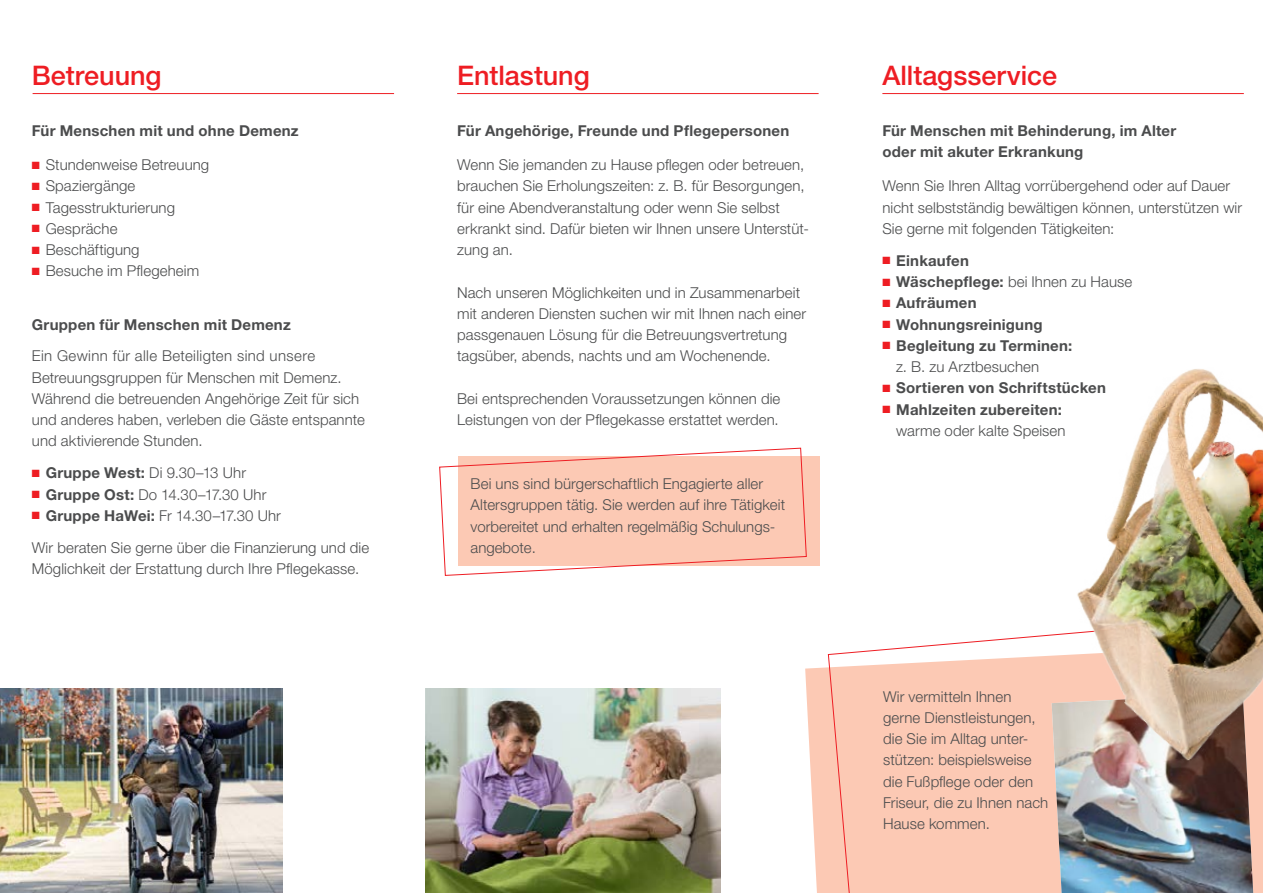
<style>
.page{position:relative;width:1263px;height:893px;background:#fff}
.page>*{position:absolute;margin:0;border:0;box-sizing:border-box;transform-origin:0 0}
.t1{font:500 27px "Helvetica Neue";color:#ee1d23}
.t2{font:300 15px/21.3px "Helvetica Neue";letter-spacing:.005em;color:#4b4c4d}
.t3{font:700 15px/21.3px "Helvetica Neue";letter-spacing:.015em;color:#4b4c4d}
.s1{color:#ee1d23}
.s2{font-weight:700}
.s3{font-weight:300}
</style>
<div class="page">
<svg style="left:805px;top:667px;width:22px;height:226px;fill:#fcc9b4"></svg>
<img style="left:0;top:689px;width:283px;height:204px">
<img style="left:425px;top:689px;width:296px;height:204px">
<hr style="left:33px;top:93px;width:361px;height:1px;background:#ee1d23">
<hr style="left:457px;top:93px;width:362px;height:1px;background:#ee1d23">
<hr style="left:882px;top:93px;width:362px;height:1px;background:#ee1d23">
<svg style="left:827px;top:634px;width:436px;height:259px;background:#fccdba"></svg>
<div style="left:458px;top:456px;width:361px;height:110px;background:#fcc9b4"></div>
<svg style="left:439px;top:447px;width:368px;height:129px"></svg>
<img style="left:1052px;top:772px;width:201px;height:121px">
<img style="left:1048px;top:369px;width:215px;height:403px">
<h1 class="t1" style="left:32px;top:59px;width:131px">Betreuung</h1>
<p class="t3" style="left:32px;top:120px;width:268px">Für Menschen mit und ohne Demenz</p>
<p class="t2" style="left:32px;top:154px;width:179px"><span class="s1">■</span> Stundenweise Betreuung</p>
<p class="t2" style="left:32px;top:175px;width:105px"><span class="s1">■</span> Spaziergänge</p>
<p class="t2" style="left:32px;top:196px;width:145px"><span class="s1">■</span> Tagesstrukturierung</p>
<p class="t2" style="left:32px;top:218px;width:87px"><span class="s1">■</span> Gespräche</p>
<p class="t2" style="left:32px;top:239px;width:109px"><span class="s1">■</span> Beschäftigung</p>
<p class="t2" style="left:32px;top:260px;width:169px"><span class="s1">■</span> Besuche im Pflegeheim</p>
<p class="t3" style="left:32px;top:313px;width:260px">Gruppen für Menschen mit Demenz</p>
<p class="t2" style="left:32px;top:345px;width:334px">Ein Gewinn für alle Beteiligten sind unsere Betreuungsgruppen für Menschen mit Demenz.<br>Während die betreuenden Angehörige Zeit für sich und anderes haben, verleben die Gäste entspannte und aktivierende Stunden.</p>
<p class="t2" style="left:32px;top:462px;width:216px"><span class="s1">■</span> <span class="s2">Gruppe West:</span> Di 9.30–13 Uhr</p>
<p class="t2" style="left:32px;top:483px;width:236px"><span class="s1">■</span> <span class="s2">Gruppe Ost:</span> Do 14.30–17.30 Uhr</p>
<p class="t2" style="left:32px;top:499px;width:339px;line-height:32px"><span class="s1">■</span> <span class="s2">Gruppe HaWei:</span> Fr 14.30–17.30 Uhr<br>Wir beraten Sie gerne über die Finanzierung und die</p>
<p class="t2" style="left:32px;top:558px;width:329px">Möglichkeit der Erstattung durch Ihre Pflegekasse.</p>
<h1 class="t1" style="left:457px;top:59px;width:134px">Entlastung</h1>
<p class="t3" style="left:457px;top:120px;width:334px">Für Angehörige, Freunde und Pflegepersonen</p>
<p class="t2" style="left:457px;top:154px;width:353px">Wenn Sie jemanden zu Hause pflegen oder betreuen, brauchen Sie Erholungszeiten: z. B. für Besorgungen, für eine Abendveranstaltung oder wenn Sie selbst erkrankt sind. Dafür bieten wir Ihnen unsere Unterstüt&shy;zung an.</p>
<p class="t2" style="left:457px;top:281px;width:351px">Nach unseren Möglichkeiten und in Zusammenarbeit mit anderen Diensten suchen wir mit Ihnen nach einer passgenauen Lösung für die Betreuungsvertretung tagsüber, abends, nachts und am Wochenende.</p>
<p class="t2" style="left:457px;top:388px;width:325px">Bei entsprechenden Voraussetzungen können die<br>Leistungen von der Pflegekasse erstattet werden.</p>
<p class="t2" style="left:471px;top:473px;width:316px">Bei uns sind bürgerschaftlich Engagierte aller Altersgruppen tätig. Sie werden auf ihre Tätigkeit vorbereitet und erhalten regelmäßig Schulungs&shy;angebote.</p>
<h1 class="t1" style="left:882px;top:59px;width:176px">Alltagsservice</h1>
<p class="t3" style="left:882px;top:120px;width:295px">Für Menschen mit Behinderung, im Alter oder mit akuter Erkrankung</p>
<p class="t2" style="left:882px;top:175px;width:361px">Wenn Sie Ihren Alltag vorrübergehend oder auf Dauer nicht selbstständig bewältigen können, unterstützen wir<br>Sie gerne mit folgenden Tätigkeiten:</p>
<p class="t3" style="left:882px;top:249px;width:88px"><span class="s1">■</span> Einkaufen</p>
<p class="t2" style="left:882px;top:271px;width:251px"><span class="s1">■</span> <span class="s2">Wäschepflege:</span> bei Ihnen zu Hause</p>
<p class="t3" style="left:882px;top:292px;width:96px"><span class="s1">■</span> Aufräumen</p>
<p class="t3" style="left:882px;top:313px;width:162px"><span class="s1">■</span> Wohnungsreinigung</p>
<p class="t3" style="left:896px;top:334px;width:178px;text-indent:-14px"><span class="s1">■</span> Begleitung zu Terminen: <span class="s3">z. B. zu Arztbesuchen</span></p>
<p class="t3" style="left:882px;top:377px;width:225px"><span class="s1">■</span> Sortieren von Schriftstücken</p>
<p class="t3" style="left:882px;top:398px;width:185px;text-align:right"><span class="s1">■</span> Mahlzeiten zubereiten: <span class="s3">warme oder kalte Speisen</span></p>
<p class="t2" style="left:883px;top:685px;width:167px">Wir vermitteln Ihnen gerne Dienstleistungen, die Sie im Alltag unter&shy;stützen: beispielsweise die Fußpflege oder den<br>Friseur, die zu Ihnen nach<br>Hause kommen.</p>
</div>
